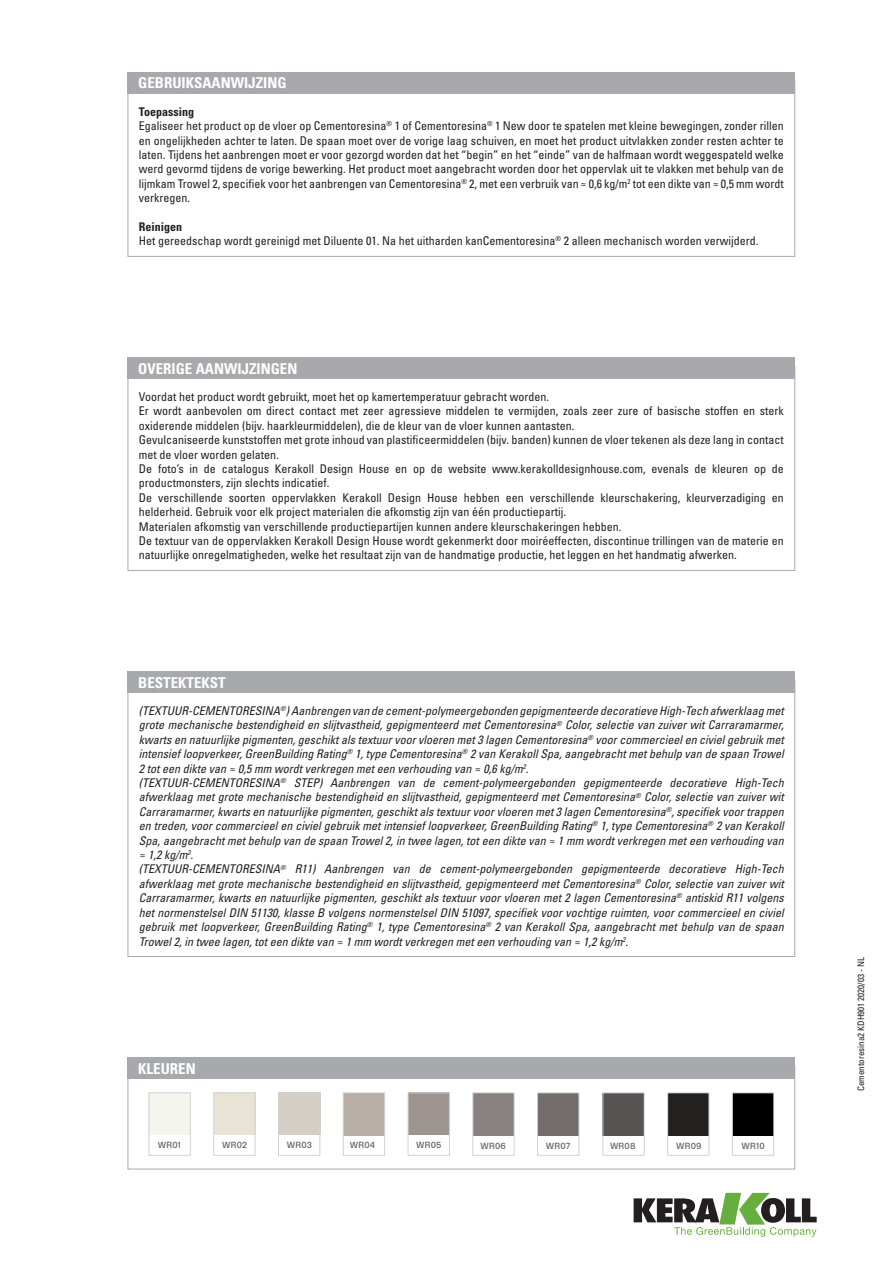
<style>
.page{position:relative;width:893px;height:1263px;background:#fff}
.page>*{position:absolute;margin:0;border:0;box-sizing:border-box;transform-origin:0 0}
.titolo_box{font:700 condensed 15px "Univers LT Std";color:#fff}
.testo_box_corsivo{font:italic condensed 12px/14.4px "Univers LT Std";color:#231f20;text-align:justify}
.testo_box{font:condensed 12px/14.4px "Univers LT Std";color:#231f20}
.eco_resa{font:condensed 12px/14.4px "Univers LT Std";color:#231f20}
.testo_box_bold{font:700 condensed 12px "Univers LT Std";color:#231f20}
.notag_eco_codice_sc{font:condensed 9px "Univers LT Std";color:#231f20}
.t1{font:500 8.85px "New Rail Alphabet";letter-spacing:.02em;color:#666164}
</style>
<div class="page">
<svg style="left:634px;top:1193px;width:183px;height:44px"></svg>
<div style="left:128px;top:358px;width:667px;height:21px;background:#a8a9ad"></div>
<div style="left:128px;top:672px;width:667px;height:21px;background:#a8a9ad"></div>
<div style="left:128px;top:72px;width:667px;height:22px;background:#a8a9ad"></div>
<div style="left:149px;top:1092px;width:41px;height:43px;background:#f4f5ec"></div>
<div style="left:149px;top:1092px;width:42px;height:64px;border:1px solid #d1d2d4"></div>
<div style="left:214px;top:1092px;width:41px;height:43px;background:#e9e3d6"></div>
<div style="left:213px;top:1092px;width:42px;height:64px;border:1px solid #d1d2d4"></div>
<div style="left:278px;top:1092px;width:42px;height:43px;background:#d4cec4"></div>
<div style="left:278px;top:1092px;width:42px;height:64px;border:1px solid #d1d2d4"></div>
<div style="left:344px;top:1093px;width:41px;height:42px;background:#b8afa7"></div>
<div style="left:343px;top:1092px;width:42px;height:64px;border:1px solid #d1d2d4"></div>
<div style="left:408px;top:1093px;width:41px;height:42px;background:#9d938f"></div>
<div style="left:408px;top:1092px;width:42px;height:64px;border:1px solid #d1d2d4"></div>
<div style="left:473px;top:1093px;width:41px;height:42px;background:#898080"></div>
<div style="left:472px;top:1092px;width:43px;height:64px;border:1px solid #d1d2d4"></div>
<div style="left:537px;top:1093px;width:42px;height:42px;background:#726d6a"></div>
<div style="left:537px;top:1092px;width:42px;height:64px;border:1px solid #d1d2d4"></div>
<div style="left:603px;top:1093px;width:41px;height:42px;background:#575352"></div>
<div style="left:602px;top:1092px;width:43px;height:64px;border:1px solid #d1d2d4"></div>
<div style="left:668px;top:1093px;width:41px;height:42px;background:#232020"></div>
<div style="left:667px;top:1092px;width:42px;height:64px;border:1px solid #d1d2d4"></div>
<div style="left:732px;top:1093px;width:42px;height:42px;background:#000"></div>
<div style="left:732px;top:1092px;width:42px;height:64px;border:1px solid #d1d2d4"></div>
<div style="left:128px;top:1066px;width:667px;height:103px;border:1px solid #a8a9ad"></div>
<div style="left:128px;top:1058px;width:667px;height:21px;background:#a8a9ad"></div>
<p class="titolo_box" style="left:138px;top:74px;width:150px">GEBRUIKSAANWIJZING</p>
<p class="testo_box_bold" style="left:139px;top:104px;width:57px">Toepassing</p>
<p class="testo_box" style="left:139px;top:119px;width:646px;text-align:justify">Egaliseer het product op de vloer op Cementoresina<sup>®</sup> 1 of Cementoresina<sup>®</sup> 1 New door te spatelen met kleine bewegingen, zonder rillen en ongelijkheden achter te laten. De spaan moet over de vorige laag schuiven, en moet het product uitvlakken zonder resten achter te laten. Tijdens het aanbrengen moet er voor gezorgd worden dat het “begin” en het “einde” van de halfmaan wordt weggespateld welke werd gevormd tijdens de vorige bewerking. Het product moet aangebracht worden door het oppervlak uit te vlakken met behulp van de lijmkam Trowel 2, specifiek voor het aanbrengen van Cementoresina<sup>®</sup> 2, met een verbruik van ≈ 0,6 kg/m<sup>2</sup> tot een dikte van ≈ 0,5 mm wordt verkregen.</p>
<p class="testo_box_bold" style="left:139px;top:219px;width:45px">Reinigen</p>
<p class="testo_box" style="left:139px;top:234px;width:621px">Het gereedschap wordt gereinigd met Diluente 01. Na het uitharden kanCementoresina<sup>®</sup> 2 alleen mechanisch worden verwijderd.</p>
<p class="titolo_box" style="left:138px;top:359px;width:161px">OVERIGE AANWIJZINGEN</p>
<p class="testo_box" style="left:139px;top:389px;width:412px">Voordat het product wordt gebruikt, moet het op kamertemperatuur gebracht worden.</p>
<p class="eco_resa" style="left:139px;top:404px;width:646px">Er wordt aanbevolen om direct contact met zeer agressieve middelen te vermijden, zoals zeer zure of basische stoffen en sterk oxiderende middelen (bijv. haarkleurmiddelen), die de kleur van de vloer kunnen aantasten.</p>
<p class="eco_resa" style="left:139px;top:433px;width:646px">Gevulcaniseerde kunststoffen met grote inhoud van plastificeermiddelen (bijv. banden) kunnen de vloer tekenen als deze lang in contact met de vloer worden gelaten.</p>
<p class="testo_box" style="left:139px;top:461px;width:646px">De foto’s in de catalogus Kerakoll Design House en op de website www.kerakolldesignhouse.com, evenals de kleuren op de productmonsters, zijn slechts indicatief.</p>
<p class="testo_box" style="left:139px;top:490px;width:646px">De verschillende soorten oppervlakken Kerakoll Design House hebben een verschillende kleurschakering, kleurverzadiging en helderheid. Gebruik voor elk project materialen die afkomstig zijn van één productiepartij.</p>
<p class="testo_box" style="left:139px;top:519px;width:484px">Materialen afkomstig van verschillende productiepartijen kunnen andere kleurschakeringen hebben.</p>
<p class="testo_box" style="left:139px;top:533px;width:646px">De textuur van de oppervlakken Kerakoll Design House wordt gekenmerkt door moiréeffecten, discontinue trillingen van de materie en natuurlijke onregelmatigheden, welke het resultaat zijn van de handmatige productie, het leggen en het handmatig afwerken.</p>
<p class="titolo_box" style="left:138px;top:673px;width:89px">BESTEKTEKST</p>
<p class="testo_box_corsivo" style="left:139px;top:703px;width:646px">(TEXTUUR-CEMENTORESINA<sup>®</sup>) Aanbrengen van de cement-polymeergebonden gepigmenteerde decoratieve High-Tech afwerklaag met grote mechanische bestendigheid en slijtvastheid, gepigmenteerd met Cementoresina<sup>®</sup> Color, selectie van zuiver wit Carraramarmer, kwarts en natuurlijke pigmenten, geschikt als textuur voor vloeren met 3 lagen Cementoresina<sup>®</sup> voor commercieel en civiel gebruik met intensief loopverkeer, GreenBuilding Rating<sup>®</sup> 1, type Cementoresina<sup>®</sup> 2 van Kerakoll Spa, aangebracht met behulp van de spaan Trowel 2 tot een dikte van ≈ 0,5 mm wordt verkregen met een verhouding van ≈ 0,6 kg/m<sup>2</sup>.</p>
<p class="testo_box_corsivo" style="left:139px;top:775px;width:646px">(TEXTUUR-CEMENTORESINA<sup>®</sup> STEP) Aanbrengen van de cement-polymeergebonden gepigmenteerde decoratieve High-Tech afwerklaag met grote mechanische bestendigheid en slijtvastheid, gepigmenteerd met Cementoresina<sup>®</sup> Color, selectie van zuiver wit Carraramarmer, kwarts en natuurlijke pigmenten, geschikt als textuur voor vloeren met 3 lagen Cementoresina<sup>®</sup>, specifiek voor trappen en treden, voor commercieel en civiel gebruik met intensief loopverkeer, GreenBuilding Rating<sup>®</sup> 1, type Cementoresina<sup>®</sup> 2 van Kerakoll Spa, aangebracht met behulp van de spaan Trowel 2, in twee lagen, tot een dikte van ≈ 1 mm wordt verkregen met een verhouding van ≈ 1,2 kg/m<sup>2</sup>.</p>
<p class="testo_box_corsivo" style="left:139px;top:862px;width:646px">(TEXTUUR-CEMENTORESINA<sup>®</sup> R11) Aanbrengen van de cement-polymeergebonden gepigmenteerde decoratieve High-Tech afwerklaag met grote mechanische bestendigheid en slijtvastheid, gepigmenteerd met Cementoresina<sup>®</sup> Color, selectie van zuiver wit Carraramarmer, kwarts en natuurlijke pigmenten, geschikt als textuur voor vloeren met 2 lagen Cementoresina<sup>®</sup> antiskid R11 volgens het normenstelsel DIN 51130, klasse B volgens normenstelsel DIN 51097, specifiek voor vochtige ruimten, voor commercieel en civiel gebruik met loopverkeer, GreenBuilding Rating<sup>®</sup> 1, type Cementoresina<sup>®</sup> 2 van Kerakoll Spa, aangebracht met behulp van de spaan Trowel 2, in twee lagen, tot een dikte van ≈ 1 mm wordt verkregen met een verhouding van ≈ 1,2 kg/m<sup>2</sup>.</p>
<p class="titolo_box" style="left:138px;top:1059px;width:59px">KLEUREN</p>
<p class="t1" style="left:158px;top:1139px;width:25px">WR01</p>
<p class="t1" style="left:222px;top:1139px;width:26px">WR02</p>
<p class="t1" style="left:287px;top:1139px;width:27px">WR03</p>
<p class="t1" style="left:350px;top:1139px;width:27px">WR04</p>
<p class="t1" style="left:416px;top:1139px;width:27px">WR05</p>
<p class="t1" style="left:481px;top:1139px;width:27px">WR06</p>
<p class="t1" style="left:546px;top:1139px;width:26px">WR07</p>
<p class="t1" style="left:610px;top:1139px;width:27px">WR08</p>
<p class="t1" style="left:676px;top:1139px;width:27px">WR09</p>
<p class="t1" style="left:742px;top:1139px;width:25px">WR10</p>
<p class="notag_eco_codice_sc" style="left:855px;top:1091px;width:135px;rotate:-90deg">Cementoresina2 KDH901 2020/03 - NL</p>
</div>
